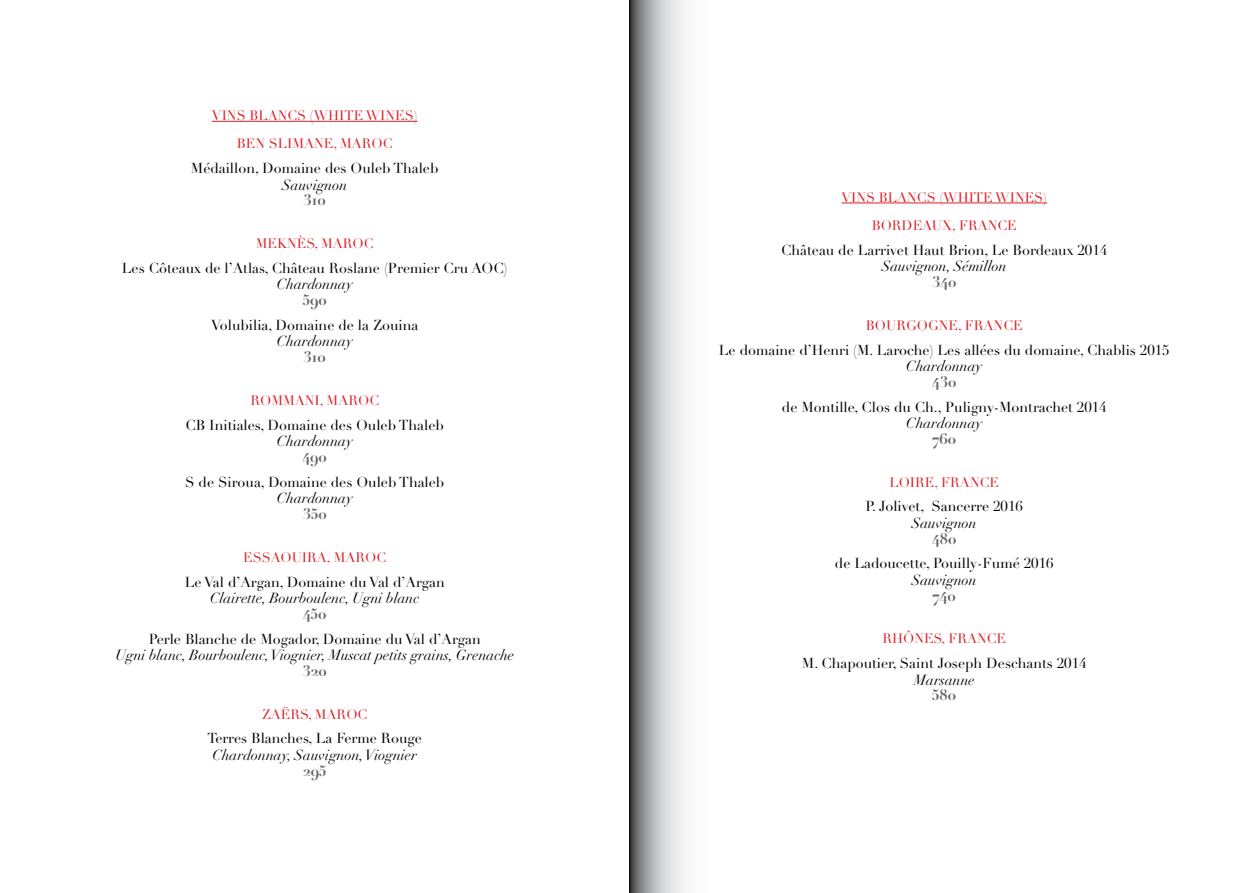
<style>
.page{position:relative;width:1259px;height:893px;background:#fff}
.page>*{position:absolute;margin:0;border:0;box-sizing:border-box;transform-origin:0 0}
.t1{font:15px "Didot LH Bold Os F";color:#636466}
.t2{font:italic 14.55px "Didot LH";color:#000}
.t3{font:14.25px "Didot LH";color:#000}
.t4{font:13.5px/28.5px "Didot LH Roman SC";color:#da2128;text-align:center}
</style>
<div class="page">
<svg style="left:629px;top:0;width:57px;height:893px"></svg>
<hr style="left:212px;top:121px;width:205px;height:1px;background:#da2128">
<hr style="left:841px;top:203px;width:206px;height:1px;background:#da2128">
<p class="t4" style="left:212px;top:101px;width:207px">VINS BLANCS (WHITE WINES)<br>BEN SLIMANE, MAROC</p>
<p class="t3" style="left:191px;top:160px;width:249px">Médaillon, Domaine des Ouleb Thaleb</p>
<p class="t2" style="left:282px;top:176px;width:66px">Sauvignon</p>
<p class="t1" style="left:304px;top:191px;width:24px">310</p>
<p class="t4" style="left:256px;top:230px;width:119px">MEKNÈS, MAROC</p>
<p class="t3" style="left:122px;top:260px;width:387px">Les Côteaux de l’Atlas, Château Roslane (Premier Cru AOC)</p>
<p class="t2" style="left:277px;top:276px;width:77px">Chardonnay</p>
<p class="t1" style="left:303px;top:291px;width:25px">590</p>
<p class="t3" style="left:211px;top:317px;width:209px">Volubilia, Domaine de la Zouina</p>
<p class="t2" style="left:277px;top:333px;width:77px">Chardonnay</p>
<p class="t1" style="left:304px;top:348px;width:24px">310</p>
<p class="t4" style="left:250px;top:386px;width:130px">ROMMANI, MAROC</p>
<p class="t3" style="left:185px;top:416px;width:260px">CB Initiales, Domaine des Ouleb Thaleb</p>
<p class="t2" style="left:277px;top:432px;width:77px">Chardonnay</p>
<p class="t1" style="left:302px;top:447px;width:26px">490</p>
<p class="t3" style="left:185px;top:473px;width:261px">S de Siroua, Domaine des Ouleb Thaleb</p>
<p class="t2" style="left:277px;top:489px;width:77px">Chardonnay</p>
<p class="t1" style="left:303px;top:504px;width:25px">350</p>
<p class="t4" style="left:243px;top:543px;width:144px">ESSAOUIRA, MAROC</p>
<p class="t3" style="left:185px;top:573px;width:262px">Le Val d’Argan, Domaine du Val d’Argan</p>
<p class="t2" style="left:210px;top:589px;width:211px">Clairette, Bourboulenc, Ugni blanc</p>
<p class="t1" style="left:303px;top:604px;width:25px">450</p>
<p class="t3" style="left:149px;top:630px;width:333px">Perle Blanche de Mogador, Domaine du Val d’Argan</p>
<p class="t2" style="left:115px;top:646px;width:400px">Ugni blanc, Bourboulenc, Viognier, Muscat petits grains, Grenache</p>
<p class="t1" style="left:302px;top:661px;width:26px">320</p>
<p class="t4" style="left:262px;top:700px;width:107px">ZAËRS, MAROC</p>
<p class="t3" style="left:207px;top:730px;width:216px">Terres Blanches, La Ferme Rouge</p>
<p class="t2" style="left:212px;top:746px;width:206px">Chardonnay, Sauvignon, Viognier</p>
<p class="t1" style="left:303px;top:761px;width:25px">295</p>
<p class="t4" style="left:841px;top:183px;width:207px">VINS BLANCS (WHITE WINES)<br>BORDEAUX, FRANCE</p>
<p class="t3" style="left:781px;top:241px;width:327px">Château de Larrivet Haut Brion, Le Bordeaux 2014</p>
<p class="t2" style="left:882px;top:258px;width:126px">Sauvignon, Sémillon</p>
<p class="t1" style="left:932px;top:273px;width:26px">340</p>
<p class="t4" style="left:866px;top:311px;width:158px">BOURGOGNE, FRANCE</p>
<p class="t3" style="left:719px;top:341px;width:452px">Le domaine d’Henri (M. Laroche) Les allées du domaine, Chablis 2015</p>
<p class="t2" style="left:906px;top:357px;width:77px">Chardonnay</p>
<p class="t1" style="left:932px;top:372px;width:26px">430</p>
<p class="t3" style="left:782px;top:398px;width:326px">de Montille, Clos du Ch., Puligny-Montrachet 2014</p>
<p class="t2" style="left:906px;top:414px;width:77px">Chardonnay</p>
<p class="t1" style="left:932px;top:429px;width:25px">760</p>
<p class="t4" style="left:889px;top:468px;width:111px">LOIRE, FRANCE</p>
<p class="t3" style="left:865px;top:498px;width:159px">P. Jolivet, Sancerre 2016</p>
<p class="t2" style="left:911px;top:514px;width:66px">Sauvignon</p>
<p class="t1" style="left:932px;top:529px;width:26px">480</p>
<p class="t3" style="left:835px;top:555px;width:220px">de Ladoucette, Pouilly-Fumé 2016</p>
<p class="t2" style="left:911px;top:571px;width:66px">Sauvignon</p>
<p class="t1" style="left:932px;top:586px;width:25px">740</p>
<p class="t4" style="left:882px;top:625px;width:125px">RHÔNES, FRANCE</p>
<p class="t3" style="left:802px;top:655px;width:286px">M. Chapoutier, Saint Joseph Deschants 2014</p>
<p class="t2" style="left:913px;top:671px;width:62px">Marsanne</p>
<p class="t1" style="left:932px;top:686px;width:25px">580</p>
</div>
